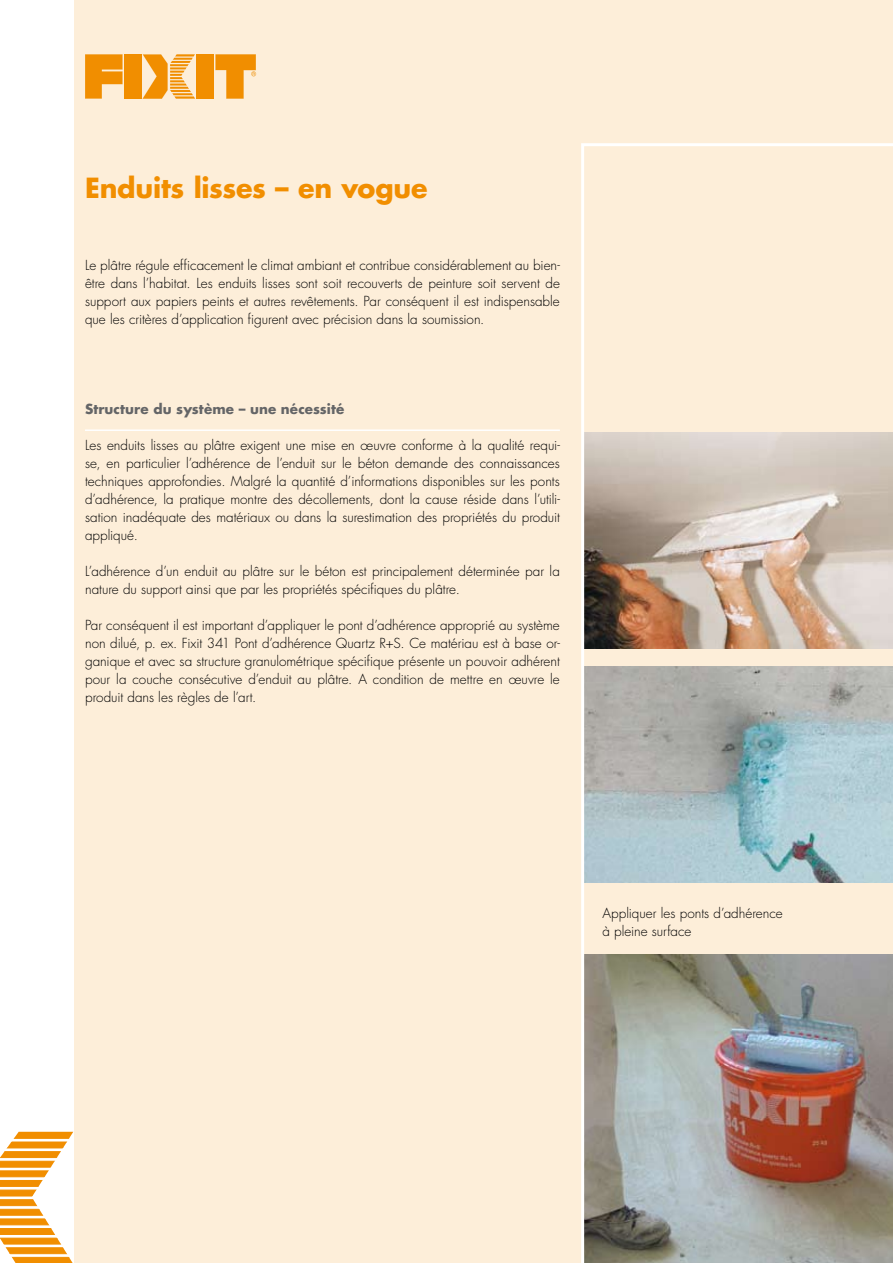
<style>
.page{position:relative;width:893px;height:1263px;background:#fff}
.page>*{position:absolute;margin:0;border:0;box-sizing:border-box;transform-origin:0 0}
.t1{font:700 27px "Futura";letter-spacing:-.01em;color:#f18e00}
.t2{font:300 13.5px/18px "Futura";color:#000;text-align:justify}
.t3{font:700 13.5px "Futura";letter-spacing:.005em;color:#646567}
</style>
<div class="page">
<div style="left:74px;top:0;width:819px;height:1263px;background:#fdeed9"></div>
<svg style="left:85px;top:54px;width:171px;height:45px"></svg>
<svg style="left:0;top:1132px;width:73px;height:131px"></svg>
<img style="left:581px;top:143px;width:312px;height:1120px">
<hr style="left:85px;top:429px;width:475px;height:2px;background:#fff">
<h1 class="t1" style="left:85px;top:169px;width:344px">Enduits lisses – en vogue</h1>
<p class="t2" style="left:85px;top:256px;width:476px">Le plâtre régule efficacement le climat ambiant et contribue considérablement au bien&shy;être dans l’habitat. Les enduits lisses sont soit recouverts de peinture soit servent de support aux papiers peints et autres revêtements. Par conséquent il est indispensable que les critères d’application figurent avec précision dans la soumission.</p>
<p class="t3" style="left:85px;top:400px;width:261px">Structure du système – une nécessité</p>
<p class="t2" style="left:85px;top:436px;width:476px">Les enduits lisses au plâtre exigent une mise en œuvre conforme à la qualité requi&shy;se, en particulier l’adhérence de l’enduit sur le béton demande des connaissances techniques approfondies. Malgré la quantité d’informations disponibles sur les ponts d’adhérence, la pratique montre des décollements, dont la cause réside dans l’utili&shy;sation inadéquate des matériaux ou dans la surestimation des propriétés du produit appliqué.</p>
<p class="t2" style="left:85px;top:562px;width:476px">L’adhérence d’un enduit au plâtre sur le béton est principalement déterminée par la nature du support ainsi que par les propriétés spécifiques du plâtre.</p>
<p class="t2" style="left:85px;top:616px;width:476px">Par conséquent il est important d’appliquer le pont d’adhérence approprié au système non dilué, p. ex. Fixit 341 Pont d’adhérence Quartz R+S. Ce matériau est à base or&shy;ganique et avec sa structure granulométrique spécifique présente un pouvoir adhérent pour la couche consécutive d’enduit au plâtre. A condition de mettre en œuvre le produit dans les règles de l’art.</p>
<p class="t2" style="left:602px;top:904px;width:182px">Appliquer les ponts d’adhérence à pleine surface</p>
</div>
